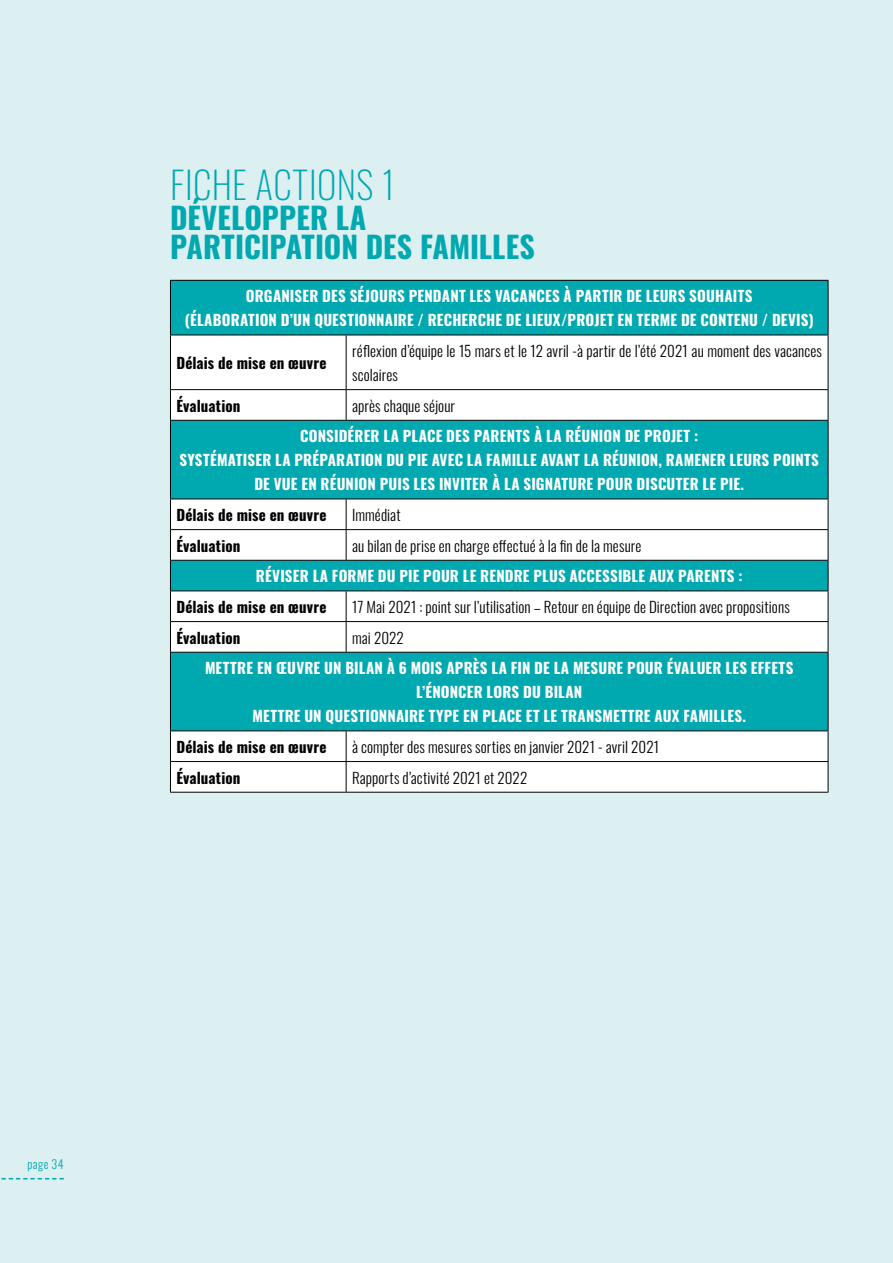
<style>
.page{position:relative;width:893px;height:1263px;background:#dceff1}
.page>*{position:absolute;margin:0;border:0;box-sizing:border-box;transform-origin:0 0}
.t1{font:200 37.5px "Oswald";letter-spacing:.01em;color:#00a8b0}
.t2{font:700 30px/28.8px "Oswald";letter-spacing:.005em;color:#00a8b0}
.t3{font:700 15px/24px "Oswald";letter-spacing:.015em;color:#fff;text-align:center}
.t4{font:300 15px/24px "Oswald";letter-spacing:.005em;color:#000}
.t5{font:700 15px "Oswald";letter-spacing:.005em;color:#000}
.t6{font:300 12px "Oswald";letter-spacing:.04em;color:#00a8b0}
</style>
<div class="page">
<div style="left:171px;top:281px;width:657px;height:54px;background:#00a8b0"></div>
<svg style="left:171px;top:336px;width:657px;height:456px;background:#94d9dc"></svg>
<hr style="left:170px;top:335px;width:176px;height:1px;background:#000">
<hr style="left:170px;top:335px;width:1px;height:54px;background:#000">
<hr style="left:346px;top:335px;width:1px;height:54px;background:#000">
<hr style="left:170px;top:389px;width:176px;height:1px;background:#000">
<hr style="left:170px;top:390px;width:1px;height:30px;background:#000">
<hr style="left:346px;top:390px;width:1px;height:30px;background:#000">
<hr style="left:170px;top:499px;width:176px;height:1px;background:#000">
<hr style="left:170px;top:499px;width:1px;height:30px;background:#000">
<hr style="left:346px;top:499px;width:1px;height:30px;background:#000">
<hr style="left:170px;top:529px;width:176px;height:1px;background:#000">
<hr style="left:170px;top:530px;width:1px;height:30px;background:#000">
<hr style="left:346px;top:530px;width:1px;height:30px;background:#000">
<hr style="left:170px;top:590px;width:176px;height:1px;background:#000">
<hr style="left:170px;top:591px;width:1px;height:30px;background:#000">
<hr style="left:346px;top:591px;width:1px;height:30px;background:#000">
<hr style="left:170px;top:621px;width:176px;height:1px;background:#000">
<hr style="left:170px;top:622px;width:1px;height:30px;background:#000">
<hr style="left:346px;top:622px;width:1px;height:30px;background:#000">
<hr style="left:170px;top:730px;width:176px;height:1px;background:#000">
<hr style="left:170px;top:731px;width:1px;height:30px;background:#000">
<hr style="left:346px;top:731px;width:1px;height:30px;background:#000">
<hr style="left:170px;top:761px;width:176px;height:1px;background:#000">
<hr style="left:170px;top:762px;width:1px;height:30px;background:#000">
<hr style="left:346px;top:762px;width:1px;height:30px;background:#000">
<hr style="left:346px;top:335px;width:482px;height:1px;background:#000">
<hr style="left:828px;top:335px;width:1px;height:54px;background:#000">
<hr style="left:346px;top:389px;width:482px;height:1px;background:#000">
<hr style="left:828px;top:390px;width:1px;height:30px;background:#000">
<hr style="left:170px;top:420px;width:176px;height:1px;background:#000">
<hr style="left:346px;top:420px;width:482px;height:1px;background:#000">
<hr style="left:346px;top:499px;width:482px;height:1px;background:#000">
<hr style="left:828px;top:499px;width:1px;height:30px;background:#000">
<hr style="left:346px;top:529px;width:482px;height:1px;background:#000">
<hr style="left:828px;top:530px;width:1px;height:30px;background:#000">
<hr style="left:346px;top:590px;width:482px;height:1px;background:#000">
<hr style="left:828px;top:591px;width:1px;height:30px;background:#000">
<hr style="left:346px;top:621px;width:482px;height:1px;background:#000">
<hr style="left:828px;top:622px;width:1px;height:30px;background:#000">
<hr style="left:346px;top:730px;width:482px;height:1px;background:#000">
<hr style="left:828px;top:731px;width:1px;height:30px;background:#000">
<hr style="left:346px;top:761px;width:482px;height:1px;background:#000">
<hr style="left:828px;top:762px;width:1px;height:30px;background:#000">
<hr style="left:346px;top:792px;width:482px;height:1px;background:#000">
<hr style="left:170px;top:280px;width:176px;height:1px;background:#000">
<hr style="left:170px;top:281px;width:1px;height:54px;background:#000">
<hr style="left:346px;top:280px;width:482px;height:1px;background:#000">
<hr style="left:828px;top:281px;width:1px;height:54px;background:#000">
<hr style="left:170px;top:421px;width:1px;height:78px;background:#000">
<hr style="left:828px;top:421px;width:1px;height:78px;background:#000">
<hr style="left:170px;top:560px;width:176px;height:1px;background:#000">
<svg style="left:170px;top:561px;width:1px;height:29px"></svg>
<hr style="left:346px;top:560px;width:482px;height:1px;background:#000">
<svg style="left:828px;top:561px;width:1px;height:29px"></svg>
<hr style="left:170px;top:652px;width:176px;height:1px;background:#000">
<hr style="left:170px;top:653px;width:1px;height:77px;background:#000">
<hr style="left:346px;top:652px;width:482px;height:1px;background:#000">
<hr style="left:828px;top:653px;width:1px;height:77px;background:#000">
<hr style="left:170px;top:792px;width:176px;height:1px;background:#000">
<svg style="left:1px;top:1178px;width:63px;height:1px"></svg>
<h1 class="t1" style="left:170px;top:152px;width:227px">FICHE ACTIONS 1</h1>
<h2 class="t2" style="left:170px;top:205px;width:366px">DÉVELOPPER LA<br>PARTICIPATION DES FAMILLES</h2>
<p class="t3" style="left:185px;top:285px;width:630px">ORGANISER DES SÉJOURS PENDANT LES VACANCES À PARTIR DE LEURS SOUHAITS<br>(ÉLABORATION D’UN QUESTIONNAIRE / RECHERCHE DE LIEUX/PROJET EN TERME DE CONTENU / DEVIS)</p>
<p class="t5" style="left:176px;top:355px;width:152px">Délais de mise en œuvre</p>
<p class="t4" style="left:352px;top:337px;width:471px">réflexion d’équipe le 15 mars et le 12 avril -à partir de l’été 2021 au moment des vacances scolaires</p>
<p class="t5" style="left:176px;top:398px;width:65px">Évaluation</p>
<p class="t4" style="left:352px;top:392px;width:104px">après chaque séjour</p>
<p class="t3" style="left:180px;top:425px;width:641px">CONSIDÉRER LA PLACE DES PARENTS À LA RÉUNION DE PROJET :<br>SYSTÉMATISER LA PRÉPARATION DU PIE AVEC LA FAMILLE AVANT LA RÉUNION, RAMENER LEURS POINTS<br>DE VUE EN RÉUNION PUIS LES INVITER À LA SIGNATURE POUR DISCUTER LE PIE.</p>
<p class="t5" style="left:176px;top:507px;width:152px">Délais de mise en œuvre</p>
<p class="t4" style="left:352px;top:501px;width:50px">Immédiat</p>
<p class="t5" style="left:176px;top:538px;width:65px">Évaluation</p>
<p class="t4" style="left:352px;top:532px;width:291px">au bilan de prise en charge effectué à la fin de la mesure</p>
<p class="t3" style="left:256px;top:565px;width:488px">RÉVISER LA FORME DU PIE POUR LE RENDRE PLUS ACCESSIBLE AUX PARENTS :</p>
<p class="t5" style="left:176px;top:599px;width:152px">Délais de mise en œuvre</p>
<p class="t4" style="left:352px;top:593px;width:439px">17 Mai 2021 : point sur l’utilisation – Retour en équipe de Direction avec propositions</p>
<p class="t5" style="left:176px;top:630px;width:65px">Évaluation</p>
<p class="t4" style="left:352px;top:624px;width:53px">mai 2022</p>
<p class="t3" style="left:205px;top:657px;width:590px">METTRE EN ŒUVRE UN BILAN À 6 MOIS APRÈS LA FIN DE LA MESURE POUR ÉVALUER LES EFFETS<br>L’ÉNONCER LORS DU BILAN<br>METTRE UN QUESTIONNAIRE TYPE EN PLACE ET LE TRANSMETTRE AUX FAMILLES.</p>
<p class="t5" style="left:176px;top:739px;width:152px">Délais de mise en œuvre</p>
<p class="t4" style="left:352px;top:733px;width:309px">à compter des mesures sorties en janvier 2021 - avril 2021</p>
<p class="t5" style="left:176px;top:770px;width:65px">Évaluation</p>
<p class="t4" style="left:352px;top:764px;width:177px">Rapports d’activité 2021 et 2022</p>
<p class="t6" style="left:27px;top:1154px;width:38px">page 34</p>
</div>
